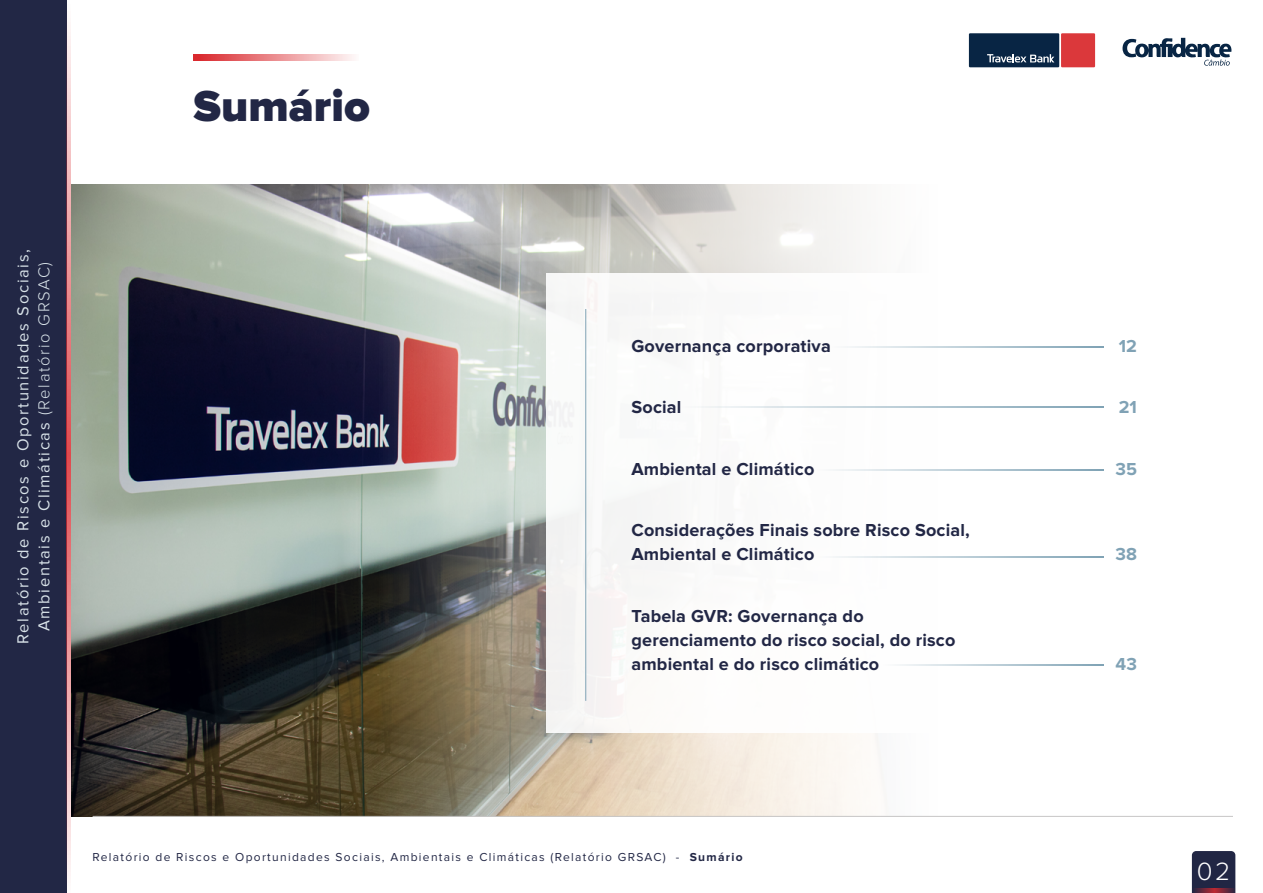
<style>
.page{position:relative;width:1263px;height:893px;background:#fff}
.page>*{position:absolute;margin:0;border:0;box-sizing:border-box;transform-origin:0 0}
.t1{font:900 45px "Proxima Nova";color:#222745}
.t2{font:300 25.95px "Proxima Nova";color:#fff}
.t3{font:700 18px/24px "Proxima Nova";letter-spacing:.01em;color:#222745}
.t4{font:700 18px "Proxima Nova";letter-spacing:.01em;color:#80a2b5}
.t5{font:16.5px/21px "Proxima Nova";letter-spacing:.1em;color:#d9e3e9;text-align:center}
.t6{font:12px "Proxima Nova";letter-spacing:.11em;color:#222745}
.s1{font-weight:300}
.s2{font-weight:700}
</style>
<div class="page">
<div style="left:0;top:0;width:66px;height:893px;background:#222745"></div>
<svg style="left:66px;top:0;width:5px;height:893px;background:#d58b90"></svg>
<img style="left:71px;top:185px;width:840px;height:631px">
<div style="left:546px;top:273px;width:717px;height:460px;background:#fff"></div>
<hr style="left:833px;top:346px;width:271px;height:2px;background:#80a3b5">
<hr style="left:683px;top:406px;width:421px;height:2px;background:#80a3b5">
<hr style="left:818px;top:469px;width:286px;height:2px;background:#80a3b5">
<hr style="left:818px;top:556px;width:286px;height:2px;background:#80a3b5">
<hr style="left:884px;top:664px;width:220px;height:2px;background:#80a3b5">
<div style="left:1192px;top:851px;width:43px;height:37px;background:#212644"></div>
<svg style="left:967px;top:32px;width:130px;height:37px"></svg>
<div style="left:969px;top:33px;width:90px;height:34px;background:#082544"></div>
<div style="left:1061px;top:33px;width:34px;height:34px;background:#db383b"></div>
<svg style="left:987px;top:54px;width:67px;height:8px"></svg>
<svg style="left:1122px;top:38px;width:109px;height:28px"></svg>
<svg style="left:1192px;top:888px;width:43px;height:5px"></svg>
<hr style="left:93px;top:816px;width:1140px;height:1px;background:#c7c6c6">
<svg style="left:193px;top:54px;width:161px;height:7px"></svg>
<hr style="left:585px;top:309px;width:1px;height:392px;background:#80a3b5">
<p class="t5" style="left:13px;top:644px;width:396px;rotate:-90deg">Relatório de Riscos e Oportunidades Sociais,<br>Ambientais e Climáticas <span class="s1">(Relatório GRSAC)</span></p>
<h1 class="t1" style="left:193px;top:86px;width:178px">Sumário</h1>
<p class="t3" style="left:631px;top:334px;width:201px">Governança corporativa</p>
<p class="t3" style="left:631px;top:396px;width:51px">Social</p>
<p class="t3" style="left:631px;top:457px;width:184px">Ambiental e Climático</p>
<p class="t3" style="left:631px;top:519px;width:340px">Considerações Finais sobre Risco Social,<br>Ambiental e Climático</p>
<p class="t3" style="left:631px;top:605px;width:325px">Tabela GVR: Governança do gerenciamento do risco social, do risco ambiental e do risco climático</p>
<p class="t6" style="left:93px;top:851px;width:652px">Relatório de Riscos e Oportunidades Sociais, Ambientais e Climáticas (Relatório GRSAC) - <span class="s2">Sumário</span></p>
<p class="t4" style="left:1119px;top:337px;width:20px">12</p>
<p class="t4" style="left:1119px;top:399px;width:20px">21</p>
<p class="t4" style="left:1115px;top:460px;width:23px">35</p>
<p class="t4" style="left:1115px;top:546px;width:23px">38</p>
<p class="t4" style="left:1115px;top:655px;width:23px">43</p>
<h2 class="t2" style="left:1197px;top:859px;width:35px">02</h2>
</div>
